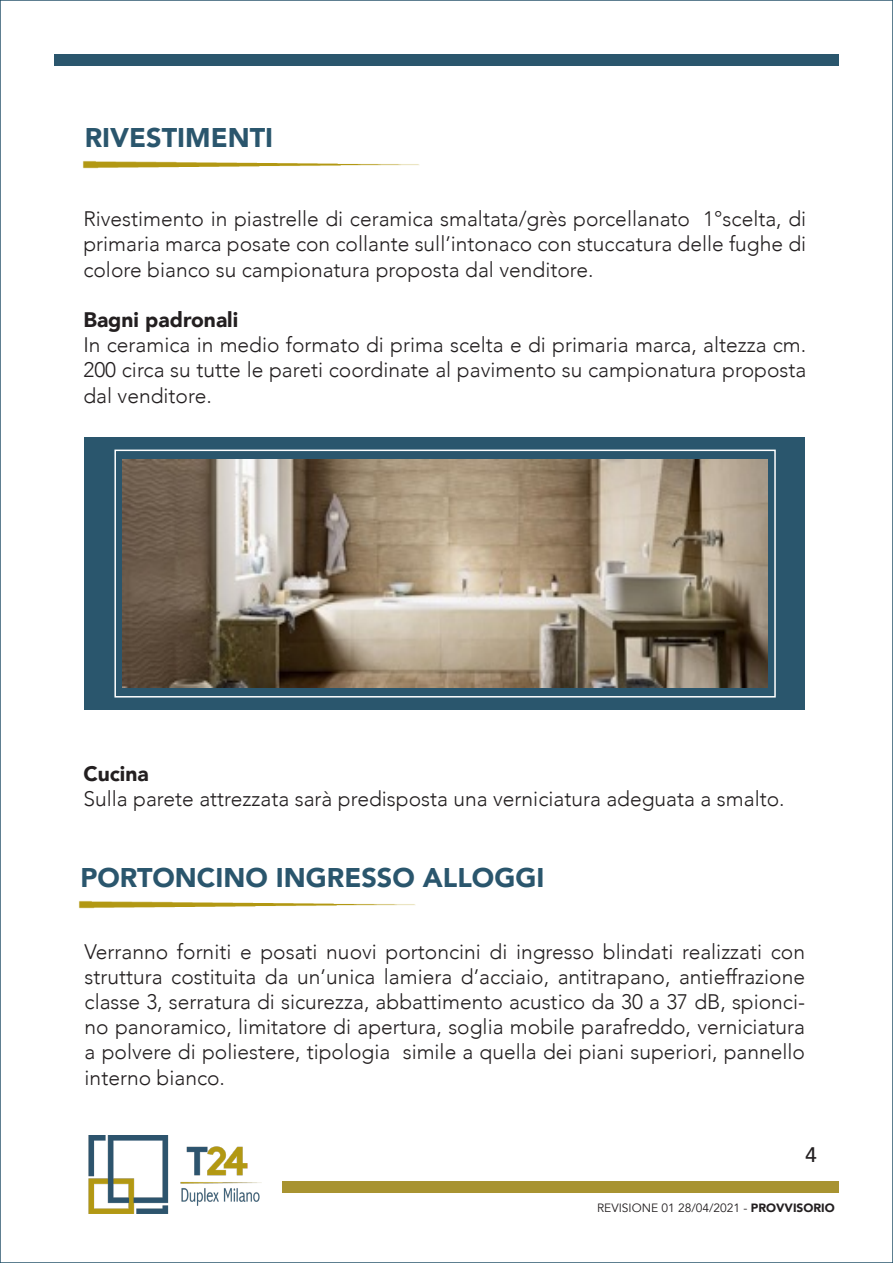
<style>
.page{position:relative;width:893px;height:1263px;background:#fff}
.page>*{position:absolute;margin:0;border:0;box-sizing:border-box;transform-origin:0 0}
.t1{font:900 27px "Avenir";color:#2a566d}
.t2{font:300 21px/25.2px "Avenir";color:#231f20;text-align:justify}
.t3{font:900 21px "Avenir";color:#231f20}
.t4{font:500 21px "Avenir";color:#231f20}
.t5{font:12px "Avenir";color:#231f20}
.s1{font-weight:900}
</style>
<div class="page">
<div style="left:54px;top:54px;width:785px;height:12px;background:#2a566d"></div>
<img style="left:88px;top:1135px;width:173px;height:78px">
<div style="left:282px;top:1181px;width:557px;height:12px;background:#a89331"></div>
<img style="left:82px;top:161px;width:338px;height:8px">
<div style="left:85px;top:437px;width:720px;height:273px;background:#2a566d"></div>
<img style="left:123px;top:459px;width:645px;height:229px">
<div style="left:114px;top:450px;width:662px;height:247px;border:2px solid #fff"></div>
<img style="left:78px;top:901px;width:337px;height:8px">
<p class="t1" style="left:85px;top:114px;width:190px">RIVESTIMENTI</p>
<p class="t2" style="left:83px;top:206px;width:724px">Rivestimento in piastrelle di ceramica smaltata/grès porcellanato 1°scelta, di primaria marca posate con collante sull’intonaco con stuccatura delle fughe di colore bianco su campionatura proposta dal venditore.</p>
<p class="t3" style="left:83px;top:302px;width:156px">Bagni padronali</p>
<p class="t2" style="left:83px;top:332px;width:724px">In ceramica in medio formato di prima scelta e di primaria marca, altezza cm.<br>200 circa su tutte le pareti coordinate al pavimento su campionatura proposta dal venditore.</p>
<p class="t3" style="left:83px;top:755px;width:67px">Cucina</p>
<p class="t2" style="left:83px;top:786px;width:703px">Sulla parete attrezzata sarà predisposta una verniciatura adeguata a smalto.</p>
<p class="t1" style="left:81px;top:854px;width:465px">PORTONCINO INGRESSO ALLOGGI</p>
<p class="t2" style="left:85px;top:939px;width:722px">Verranno forniti e posati nuovi portoncini di ingresso blindati realizzati con struttura costituita da un’unica lamiera d’acciaio, antitrapano, antieffrazione classe 3, serratura di sicurezza, abbattimento acustico da 30 a 37 dB, spionci&shy;no panoramico, limitatore di apertura, soglia mobile parafreddo, verniciatura a polvere di poliestere, tipologia simile a quella dei piani superiori, pannello interno bianco.</p>
<p class="t4" style="left:805px;top:1136px;width:13px">4</p>
<p class="t5" style="left:597px;top:1201px;width:239px">REVISIONE 01 28/04/2021 - <span class="s1">PROVVISORIO</span></p>
</div>
